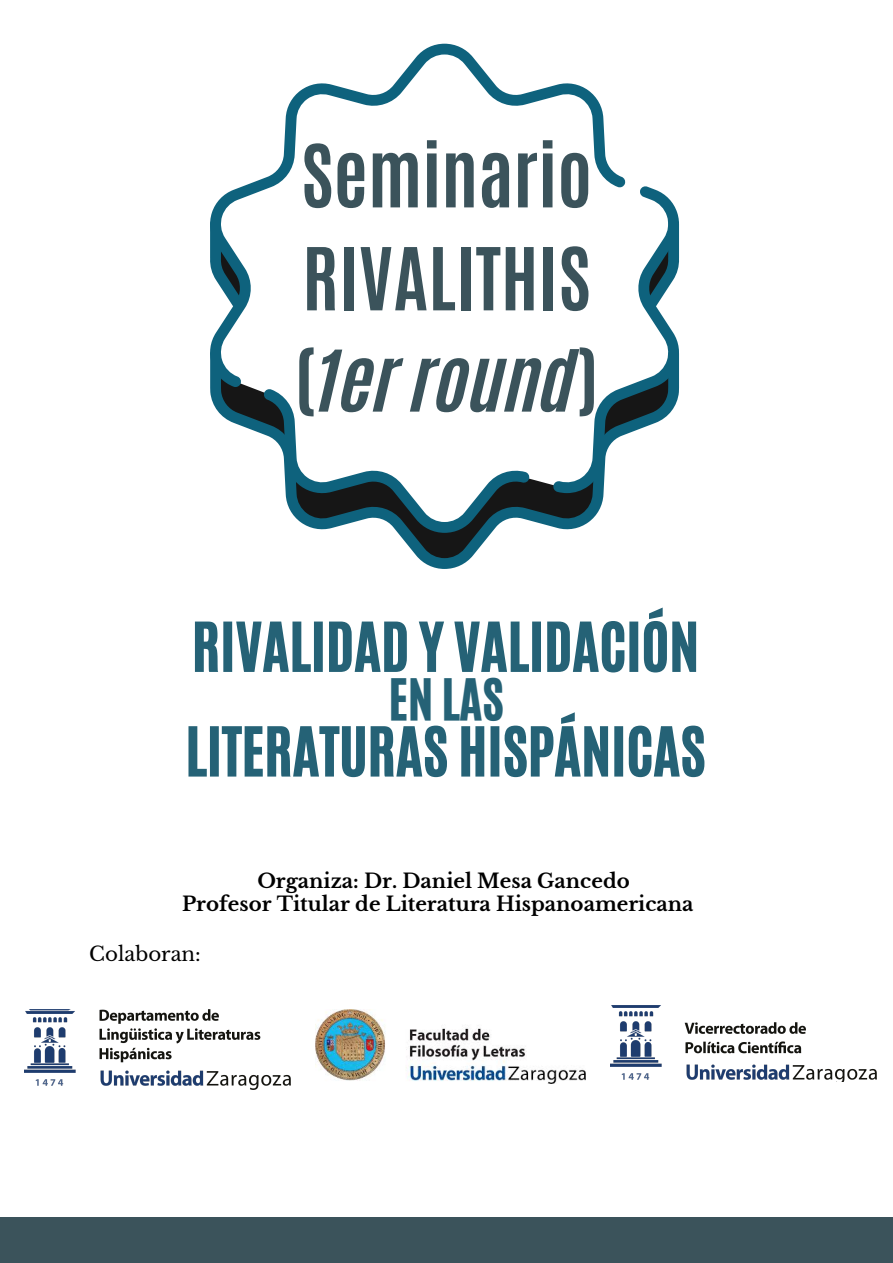
<style>
.page{position:relative;width:893px;height:1263px;background:#fff}
.page>*{position:absolute;margin:0;border:0;box-sizing:border-box;transform-origin:0 0}
.t1{font:700 73.65px/102.9px "Antonio";color:#3b535b}
.t2{font:72.15px "CA Generated";color:#3b535b}
.t3{font:57px "CA Generated";color:#256276}
.t4{font:48px "CA Generated";color:#256276}
.t5{font:700 19.73px/23.1px "Libre Baskerville";color:#000;text-align:center}
.t6{font:19.73px "Libre Baskerville";color:#000}
.s1{font-family:"Antonio";font-weight:700}
</style>
<div class="page">
<img style="left:25px;top:1010px;width:266px;height:79px">
<img style="left:316px;top:1010px;width:270px;height:73px">
<img style="left:610px;top:1005px;width:266px;height:76px">
<div style="left:0;top:1217px;width:893px;height:46px;background:#3b535b"></div>
<svg style="left:210px;top:387px;width:394px;height:182px"></svg>
<svg style="left:263px;top:388px;width:267px;height:145px"></svg>
<svg style="left:553px;top:186px;width:127px;height:307px"></svg>
<svg style="left:210px;top:44px;width:416px;height:343px"></svg>
<h1 class="t1" style="left:301px;top:125px;width:293px">Seminario<br>RIVALITHIS</h1>
<h1 class="t2" style="left:295px;top:329px;width:305px"><span class="s1">(</span>1er round<span class="s1">)</span></h1>
<h3 class="t3" style="left:192px;top:606px;width:508px">RIVALIDAD Y VALIDACIÓN</h3>
<h3 class="t4" style="left:389px;top:665px;width:116px">EN LAS</h3>
<h3 class="t3" style="left:185px;top:711px;width:521px">LITERATURAS HISPÁNICAS</h3>
<p class="t5" style="left:182px;top:870px;width:513px">Organiza: Dr. Daniel Mesa Gancedo<br>Profesor Titular de Literatura Hispanoamericana</p>
<h3 class="t6" style="left:89px;top:942px;width:113px">Colaboran:</h3>
</div>
